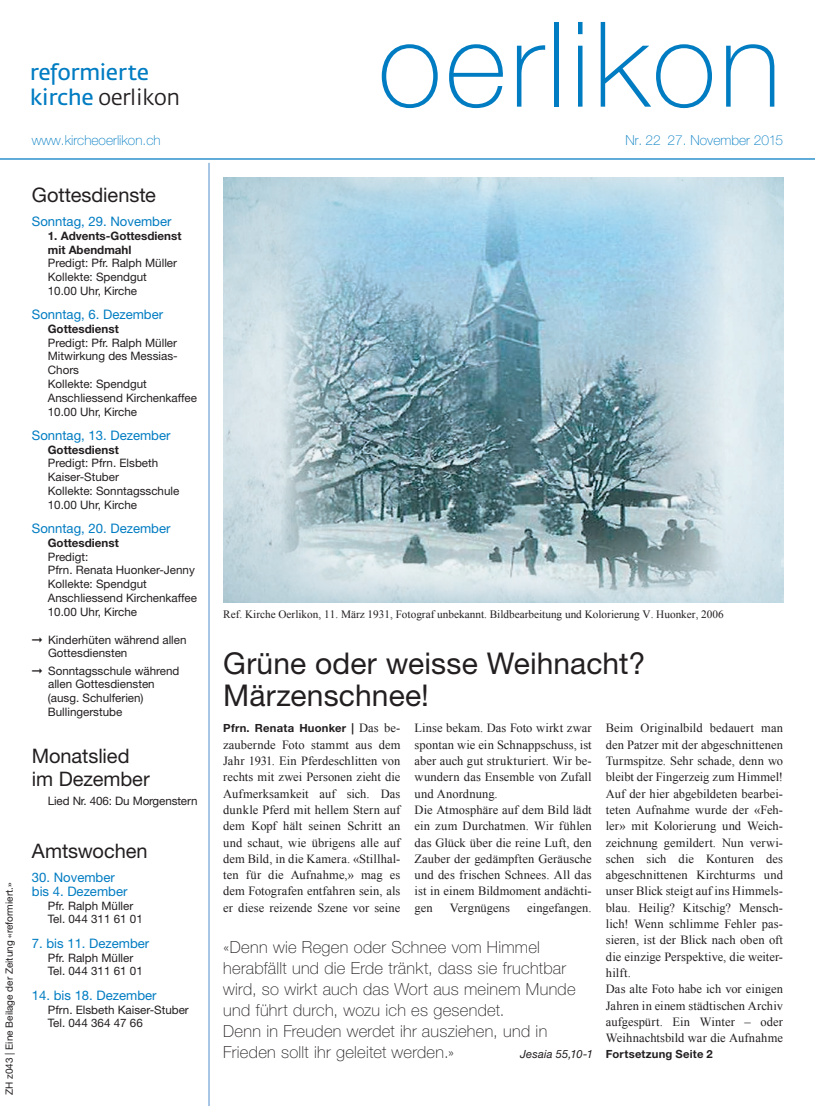
<style>
.page{position:relative;width:815px;height:1106px;background:#fff}
.page>*{position:absolute;margin:0;border:0;box-sizing:border-box;transform-origin:0 0}
.t1{font:100 118.62px "Helvetica Neue LT Std";letter-spacing:.03em;color:#007cc2}
.t2{font:30px/32.5px "Helvetica Neue LT Std";letter-spacing:.005em;color:#231f20}
.t3{font:21.75px/24.5px "Fedra Sans";letter-spacing:-.02em;color:#007cc2}
.t4{font:20px/22.5px "Helvetica Neue LT Std";letter-spacing:-.005em;color:#231f20}
.t5{font:100 16.62px/21px "Helvetica Neue LT Std";letter-spacing:.015em;color:#231f20}
.t6{font:100 13.75px "Helvetica Neue LT Std";color:#007cc2}
.t7{font:13.12px/13.8px "Helvetica Neue LT Std";color:#007cc2}
.t8{font:12.5px/16.2px "Times New Roman";letter-spacing:.005em;color:#231f20}
.t9{font:11.62px/13.8px "Helvetica Neue LT Std";color:#231f20}
.t10{font:700 11.62px/13.8px "Helvetica Neue LT Std";color:#231f20}
.t11{font:11.25px "Times New Roman";color:#231f20}
.t12{font:700 11.25px "Helvetica Neue LT Std";letter-spacing:.02em;color:#231f20}
.t13{font:italic 11.25px "Helvetica Neue LT Std";letter-spacing:.015em;color:#231f20}
.t14{font:10px "Helvetica Neue LT Std";color:#231f20}
.s1{color:#231f20}
.s2{font-family:"Times New Roman";font-weight:400;font-size:12.5px}
</style>
<div class="page">
<hr style="left:208px;top:163px;width:2px;height:943px;background:#73a4d6">
<hr style="left:0;top:158px;width:815px;height:2px;background:#007cc2">
<img style="left:281px;top:178px;width:444px;height:424px">
<p class="t14" style="left:3px;top:1095px;width:214px;rotate:-90deg">ZH z043 | Eine Beilage der Zeitung «reformiert.»</p>
<h3 class="t3" style="left:30px;top:61px;width:152px">reformierte kirche <span class="s1">oerlikon</span></h3>
<p class="t6" style="left:32px;top:133px;width:130px">www.kircheoerlikon.ch</p>
<h3 class="t4" style="left:32px;top:183px;width:126px">Gottesdienste</h3>
<p class="t7" style="left:32px;top:214px;width:141px">Sonntag, 29. November</p>
<p class="t10" style="left:48px;top:228px;width:135px">1. Advents-Gottesdienst mit Abendmahl</p>
<p class="t9" style="left:48px;top:256px;width:131px">Predigt: Pfr. Ralph Müller<br>Kollekte: Spendgut<br>10.00 Uhr, Kirche</p>
<p class="t7" style="left:32px;top:307px;width:133px">Sonntag, 6. Dezember</p>
<p class="t10" style="left:48px;top:322px;width:73px">Gottesdienst</p>
<p class="t9" style="left:48px;top:335px;width:151px">Predigt: Pfr. Ralph Müller<br>Mitwirkung des Messias-<br>Chors<br>Kollekte: Spendgut<br>Anschliessend Kirchenkaffee<br>10.00 Uhr, Kirche</p>
<p class="t7" style="left:32px;top:428px;width:140px">Sonntag, 13. Dezember</p>
<p class="t10" style="left:48px;top:442px;width:73px">Gottesdienst</p>
<p class="t9" style="left:48px;top:456px;width:133px">Predigt: Pfrn. Elsbeth<br>Kaiser-Stuber<br>Kollekte: Sonntagsschule<br>10.00 Uhr, Kirche</p>
<p class="t7" style="left:32px;top:521px;width:140px">Sonntag, 20. Dezember</p>
<p class="t10" style="left:48px;top:535px;width:73px">Gottesdienst</p>
<p class="t9" style="left:48px;top:549px;width:151px">Predigt:<br>Pfrn. Renata Huonker-Jenny<br>Kollekte: Spendgut<br>Anschliessend Kirchenkaffee<br>10.00 Uhr, Kirche</p>
<p class="t9" style="left:48px;top:632px;width:140px;text-indent:-16px">➞ Kinderhüten während allen<br>Gottesdiensten</p>
<p class="t9" style="left:48px;top:663px;width:133px;text-indent:-16px">➞ Sonntagsschule während allen Gottesdiensten (ausg. Schulferien)<br>Bullingerstube</p>
<h3 class="t4" style="left:32px;top:744px;width:119px">Monatslied im Dezember</h3>
<p class="t9" style="left:48px;top:793px;width:151px">Lied Nr. 406: Du Morgenstern</p>
<h3 class="t4" style="left:32px;top:839px;width:117px">Amtswochen</h3>
<p class="t7" style="left:32px;top:870px;width:97px">30. November bis 4. Dezember</p>
<p class="t9" style="left:48px;top:898px;width:96px">Pfr. Ralph Müller<br>Tel. 044 311 61 01</p>
<p class="t7" style="left:32px;top:936px;width:119px">7. bis 11. Dezember</p>
<p class="t9" style="left:48px;top:950px;width:96px">Pfr. Ralph Müller<br>Tel. 044 311 61 01</p>
<p class="t7" style="left:32px;top:988px;width:126px">14. bis 18. Dezember</p>
<p class="t9" style="left:48px;top:1002px;width:143px">Pfrn. Elsbeth Kaiser-Stuber<br>Tel. 044 364 47 66</p>
<h1 class="t1" style="left:378px;top:-3px;width:405px">oerlikon</h1>
<p class="t6" style="left:625px;top:133px;width:159px">Nr. 22 27. November 2015</p>
<p class="t11" style="left:223px;top:606px;width:502px">Ref. Kirche Oerlikon, 11. März 1931, Fotograf unbekannt. Bildbearbeitung und Kolorierung V. Huonker, 2006</p>
<h2 class="t2" style="left:223px;top:646px;width:424px">Grüne oder weisse Weihnacht?<br>Märzenschnee!</h2>
<p class="t12" style="left:223px;top:721px;width:179px">Pfrn. Renata Huonker | <span class="s2">Das be-</span></p>
<p class="t8" style="left:223px;top:736px;width:179px;text-align:justify">zaubernde Foto stammt aus dem Jahr 1931. Ein Pferdeschlitten von rechts mit zwei Personen zieht die Aufmerksamkeit auf sich. Das dunkle Pferd mit hellem Stern auf dem Kopf hält seinen Schritt an und schaut, wie übrigens alle auf dem Bild, in die Kamera. «Stillhal&shy;ten für die Aufnahme,» mag es dem Fotografen entfahren sein, als er diese reizende Szene vor seine</p>
<p class="t8" style="left:606px;top:720px;width:179px">Beim Originalbild bedauert man den Patzer mit der abgeschnittenen<br>Turmspitze. Sehr schade, denn wo bleibt der Fingerzeig zum Himmel!<br>Auf der hier abgebildeten bearbei&shy;teten Aufnahme wurde der «Feh&shy;ler» mit Kolorierung und Weich&shy;zeichnung gemildert. Nun verwi&shy;schen sich die Konturen des abgeschnittenen Kirchturms und unser Blick steigt auf ins Himmels&shy;blau. Heilig? Kitschig? Mensch&shy;lich! Wenn schlimme Fehler pas&shy;sieren, ist der Blick nach oben oft die einzige Perspektive, die weiter&shy;hilft.<br>Das alte Foto habe ich vor einigen<br>Jahren in einem städtischen Archiv aufgespürt. Ein Winter – oder<br>Weihnachtsbild war die Aufnahme</p>
<p class="t8" style="left:415px;top:720px;width:179px">Linse bekam. Das Foto wirkt zwar spontan wie ein Schnappschuss, ist aber auch gut strukturiert. Wir be&shy;wundern das Ensemble von Zufall und Anordnung.<br>Die Atmosphäre auf dem Bild lädt ein zum Durchatmen. Wir fühlen das Glück über die reine Luft, den<br>Zauber der gedämpften Geräusche und des frischen Schnees. All das ist in einem Bildmoment andächti&shy;gen</p>
<p class="t8" style="left:450px;top:899px;width:62px">Vergnügens</p>
<p class="t8" style="left:527px;top:899px;width:66px">eingefangen.</p>
<p class="t5" style="left:223px;top:936px;width:354px">«Denn wie Regen oder Schnee vom Himmel herabfällt und die Erde tränkt, dass sie fruchtbar wird, so wirkt auch das Wort aus meinem Munde und führt durch, wozu ich es gesendet.<br>Denn in Freuden werdet ihr ausziehen, und in Frieden sollt ihr geleitet werden.»</p>
<p class="t12" style="left:606px;top:1047px;width:108px">Fortsetzung Seite 2</p>
<p class="t13" style="left:520px;top:1047px;width:74px">Jesaia 55,10-1</p>
</div>
